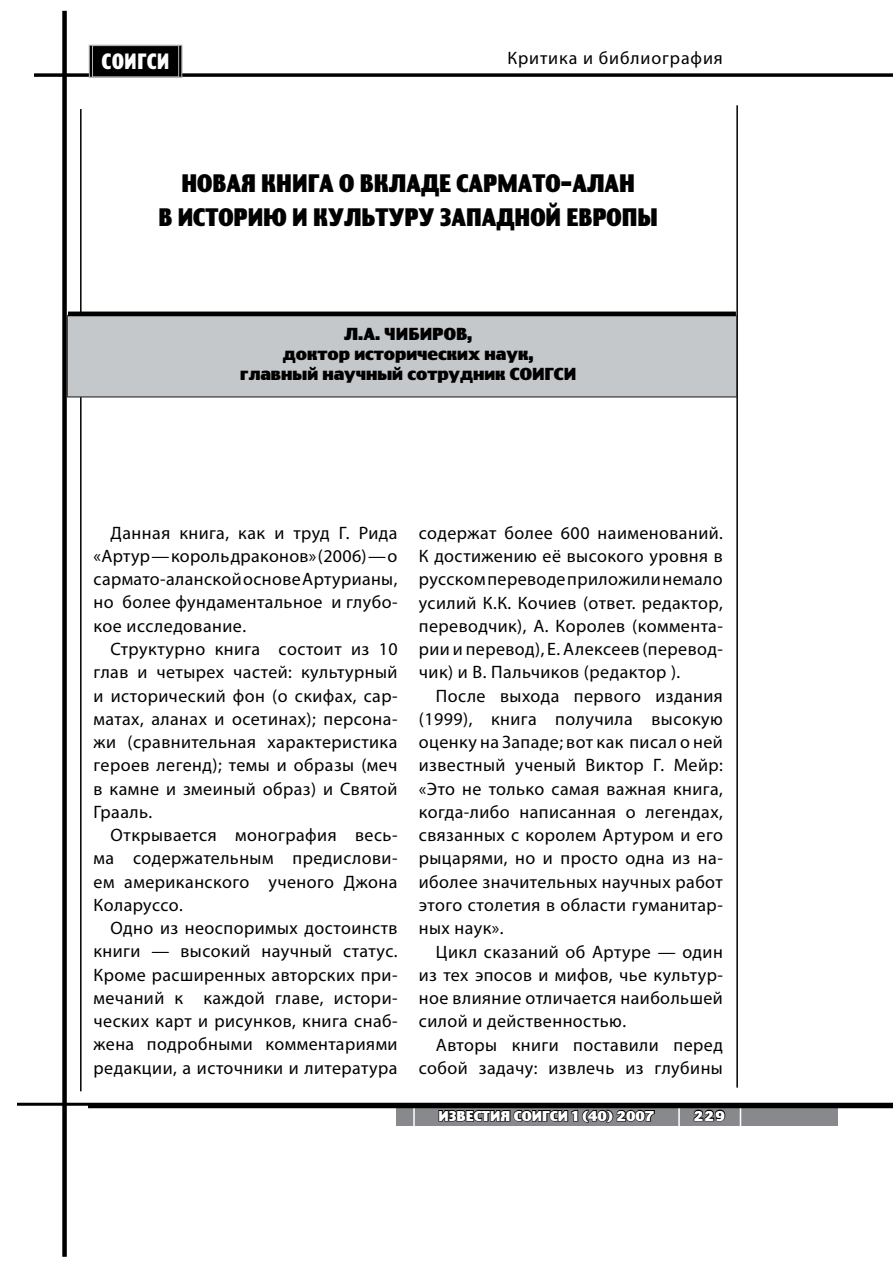
<style>
.page{position:relative;width:893px;height:1263px;background:#fff}
.page>*{position:absolute;margin:0;border:0;box-sizing:border-box;transform-origin:0 0}
.t1{font:900 24px "Truth CYR";color:#000;scale:.85 1}
.t2{font:900 21px "Truth CYR";color:#fff;scale:.75 1}
.t3{font:18px/23.2px "Myriad Pro";letter-spacing:.025em;color:#000;text-align:justify}
.t4{font:18px "Myriad Pro";letter-spacing:.05em;color:#000}
.t5{font:900 16.5px "Truth CYR";color:#000}
.t6{font:900 13.5px "Truth CYR";color:#fff}
</style>
<div class="page">
<hr style="left:80px;top:109px;width:2px;height:982px;background:#000">
<hr style="left:736px;top:105px;width:2px;height:982px;background:#000">
<div style="left:62px;top:11px;width:5px;height:1246px;background:#000"></div>
<div style="left:396px;top:1105px;width:441px;height:21px;background:#87898c"></div>
<svg style="left:438px;top:1109px;width:217px;height:14px"></svg>
<svg style="left:693px;top:1109px;width:33px;height:13px"></svg>
<svg style="left:740px;top:1102px;width:1px;height:24px"></svg>
<hr style="left:678px;top:1102px;width:2px;height:24px;background:#fff">
<hr style="left:413px;top:1102px;width:2px;height:24px;background:#fff">
<hr style="left:17px;top:1103px;width:876px;height:3px;background:#000">
<div style="left:67px;top:316px;width:670px;height:81px;background:#c4c8cb;border:1px solid #3e3e3f"></div>
<hr style="left:68px;top:312px;width:668px;height:4px;background:#000">
<hr style="left:88px;top:1104px;width:805px;height:4px;background:#000">
<hr style="left:34px;top:74px;width:859px;height:3px;background:#000">
<div style="left:89px;top:45px;width:93px;height:32px;background:#000"></div>
<div style="left:89px;top:45px;width:93px;height:32px;border:1px solid #b1b4b6"></div>
<div style="left:93px;top:46px;width:86px;height:31px;border:1px solid #b1b4b6"></div>
<p class="t2" style="left:102px;top:49px;width:89px">соигси</p>
<p class="t4" style="left:507px;top:47px;width:217px">Критика и библиография</p>
<h1 class="t1" style="left:181px;top:169px;width:112px">Новая книга</h1>
<h1 class="t1" style="left:339px;top:169px;width:61px">о вклад</h1>
<h1 class="t1" style="left:439px;top:169px;width:55px">е сарма</h1>
<h1 class="t1" style="left:532px;top:169px;width:67px">то-алан</h1>
<h1 class="t1" style="left:158px;top:203px;width:89px">в истори</h1>
<h1 class="t1" style="left:263px;top:203px;width:78px">ю и куль</h1>
<h1 class="t1" style="left:376px;top:203px;width:35px">туру</h1>
<h1 class="t1" style="left:440px;top:203px;width:19px">Западной</h1>
<h1 class="t1" style="left:566px;top:203px;width:51px">Европы</h1>
<p class="t5" style="left:344px;top:324px;width:54px">Л.А. Чибиро</p>
<p class="t5" style="left:456px;top:324px;width:18px">в,</p>
<p class="t5" style="left:283px;top:344px;width:252px">доктор исторических наук,</p>
<p class="t5" style="left:240px;top:364px;width:338px">главный научный сотрудник СОИГСИ</p>
<p class="t3" style="left:94px;top:521px;width:306px;text-indent:17px">Данная книга, как и труд Г. Рида «Артур — король драконов» (2006) — о сармато-аланской основе Артурианы, но более фундаментальное и глубо&shy;кое исследование.</p>
<p class="t3" style="left:94px;top:637px;width:306px;text-indent:17px">Структурно книга состоит из 10 глав и четырех частей: культурный и исторический фон (о скифах, сар&shy;матах, аланах и осетинах); персона&shy;жи (сравнительная характеристика героев легенд); темы и образы (меч в камне и змеиный образ) и Святой Грааль.</p>
<p class="t3" style="left:94px;top:823px;width:306px;text-indent:17px">Открывается монография весь&shy;ма содержательным предислови&shy;ем американского ученого Джона Коларуссо.</p>
<p class="t3" style="left:94px;top:916px;width:306px;text-indent:17px">Одно из неоспоримых достоинств книги — высокий научный статус.<br>Кроме расширенных авторских при&shy;мечаний к каждой главе, истори&shy;ческих карт и рисунков, книга снаб&shy;жена подробными комментариями редакции, а источники и литература</p>
<p class="t3" style="left:419px;top:521px;width:306px">содержат более 600 наименований.<br>К достижению её высокого уровня в русском переводе приложили немало усилий К.К. Кочиев (ответ. редактор, переводчик), А. Королев (коммента&shy;рии и перевод), Е. Алексеев (перевод&shy;чик) и В. Пальчиков (редактор ).</p>
<p class="t3" style="left:419px;top:684px;width:306px;text-indent:17px">После выхода первого издания (1999), книга получила высокую оценку на Западе; вот как писал о ней известный ученый Виктор Г. Мейр: «Это не только самая важная книга, когда-либо написанная о легендах, связанных с королем Артуром и его рыцарями, но и просто одна из на&shy;иболее значительных научных работ этого столетия в области гуманитар&shy;ных наук».</p>
<p class="t3" style="left:419px;top:939px;width:306px;text-indent:17px">Цикл сказаний об Артуре — один из тех эпосов и мифов, чье культур&shy;ное влияние отличается наибольшей силой и действенностью.</p>
<p class="t3" style="left:419px;top:1032px;width:306px;text-align:right">Авторы книги поставили перед собой задачу: извлечь из глубины</p>
<p class="t6" style="left:438px;top:1108px;width:20px">ИЗВЕСТ</p>
<p class="t6" style="left:490px;top:1108px;width:166px">ИЯ СОИГСИ 1 (40) 2007</p>
<p class="t6" style="left:694px;top:1107px;width:33px">229</p>
</div>
